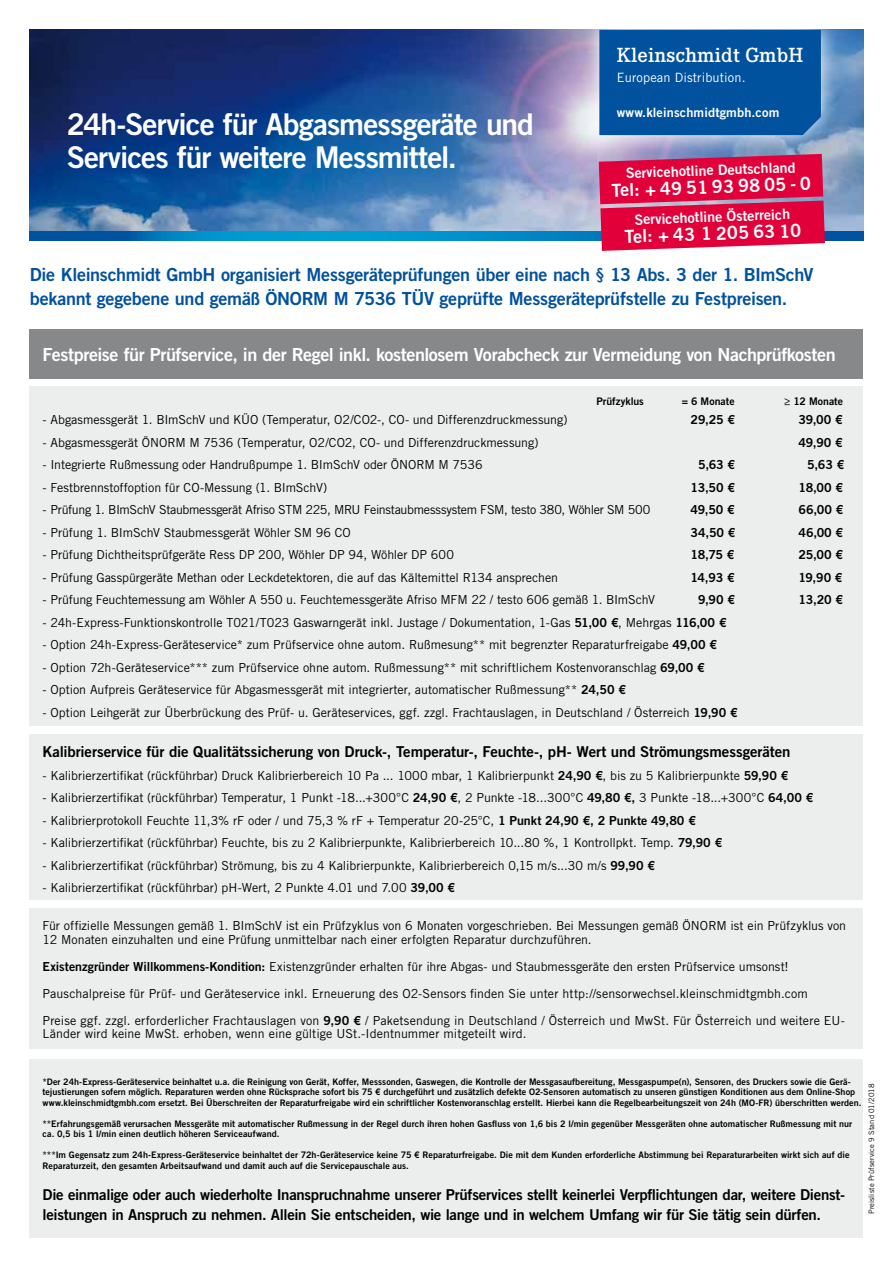
<style>
.page{position:relative;width:893px;height:1263px;background:#fff}
.page>*{position:absolute;margin:0;border:0;box-sizing:border-box;transform-origin:0 0}
.t1{font:30px/33px "Trade Gothic LT Std Bd 2";letter-spacing:-.035em;color:#fff}
.t2{font:600 21.3px "Corporate E";letter-spacing:.005em;color:#fff}
.t3{font:18px/24px "Trade Gothic LT Std Bd 2";letter-spacing:-.015em;color:#00519e}
.t4{font:18px "Trade Gothic LT Std Bd 2";letter-spacing:-.025em;color:#fff}
.t5{font:15px/19.5px "Trade Gothic LT Std Bd 2";letter-spacing:-.015em;color:#000}
.t6{font:14.25px "Trade Gothic LT Std Bd 2";color:#fff}
.t7{font:12.75px "Trade Gothic LT Std Bd 2";letter-spacing:.01em;color:#fff}
.t8{font:12.75px "Trade Gothic LT Std";letter-spacing:.01em;color:#fff}
.t9{font:12.45px/27px "Trade Gothic LT Std";color:#000}
.t10{font:12.45px "Trade Gothic LT Std Bd 2";letter-spacing:-.01em;color:#000}
.t11{font:12.45px "Trade Gothic LT Std";letter-spacing:-.025em;color:#000}
.t12{font:10.5px "Trade Gothic LT Std Bd 2";color:#000}
.t13{font:9px/10.5px "Trade Gothic LT Std Bd 2";letter-spacing:.005em;color:#000}
.t14{font:7.5px "Trade Gothic LT Std";letter-spacing:.01em;color:#000}
.s1{font-family:"Trade Gothic LT Std Bd 2"}
</style>
<div class="page">
<img style="left:30px;top:30px;width:833px;height:202px">
<div style="left:30px;top:1059px;width:833px;height:178px;background:#eceded"></div>
<div style="left:30px;top:330px;width:833px;height:49px;background:#87888a"></div>
<div style="left:30px;top:908px;width:833px;height:141px;background:#eceded"></div>
<div style="left:30px;top:734px;width:833px;height:165px;background:#eceded"></div>
<div style="left:30px;top:386px;width:833px;height:339px;background:#eceded"></div>
<svg style="left:30px;top:232px;width:833px;height:8px;background:#0080be"></svg>
<svg style="left:581px;top:29px;width:258px;height:125px;background:#a3b2d1"></svg>
<div style="left:599px;top:30px;width:222px;height:105px;background:#00519e"></div>
<svg style="left:599px;top:154px;width:226px;height:97px;background:#dc1a50"></svg>
<h1 class="t1" style="left:67px;top:107px;width:469px">24h-Service für Abgasmessgeräte und<br>Services für weitere Messmittel.</h1>
<h2 class="t2" style="left:617px;top:40px;width:188px">Kleinschmidt GmbH</h2>
<p class="t8" style="left:617px;top:70px;width:130px">European Distribution.</p>
<p class="t7" style="left:617px;top:105px;width:164px">www.kleinschmidtgmbh.com</p>
<p class="t6" style="left:625px;top:164px;width:171px;rotate:-2deg">Servicehotline Deutschland</p>
<h3 class="t4" style="left:611px;top:179px;width:201px;rotate:-2deg">Tel: + 49 51 93 98 05 - 0</h3>
<p class="t6" style="left:634px;top:211px;width:157px;rotate:-2deg">Servicehotline Österreich</p>
<h3 class="t4" style="left:624px;top:225px;width:178px;rotate:-2deg">Tel: + 43 1 205 63 10</h3>
<h3 class="t3" style="left:30px;top:263px;width:785px">Die Kleinschmidt GmbH organisiert Messgeräteprüfungen über eine nach § 13 Abs. 3 der 1. BImSchV bekannt gegebene und gemäß ÖNORM M 7536 TÜV geprüfte Messgeräteprüfstelle zu Festpreisen.</h3>
<h3 class="t4" style="left:43px;top:343px;width:795px">Festpreise für Prüfservice, in der Regel inkl. kostenlosem Vorabcheck zur Vermeidung von Nachprüfkosten</h3>
<p class="t12" style="left:596px;top:395px;width:49px">Prüfzyklus</p>
<p class="t12" style="left:682px;top:395px;width:54px">= 6 Monate</p>
<p class="t12" style="left:784px;top:395px;width:60px">≥ 12 Monate</p>
<p class="t9" style="left:43px;top:406px;width:527px">- Abgasmessgerät 1. BImSchV und KÜO (Temperatur, O2/CO2-, CO- und Differenzdruckmessung)</p>
<p class="t10" style="left:691px;top:412px;width:46px">29,25 €</p>
<p class="t10" style="left:799px;top:412px;width:46px">39,00 €</p>
<p class="t9" style="left:43px;top:428px;width:498px">- Abgasmessgerät ÖNORM M 7536 (Temperatur, O2/CO2, CO- und Differenzdruckmessung)</p>
<p class="t10" style="left:799px;top:434px;width:46px">49,90 €</p>
<p class="t9" style="left:43px;top:451px;width:442px">- Integrierte Rußmessung oder Handrußpumpe 1. BImSchV oder ÖNORM M 7536</p>
<p class="t10" style="left:698px;top:457px;width:39px">5,63 €</p>
<p class="t10" style="left:807px;top:457px;width:39px">5,63 €</p>
<p class="t9" style="left:43px;top:473px;width:286px">- Festbrennstoffoption für CO-Messung (1. BImSchV)</p>
<p class="t10" style="left:690px;top:479px;width:46px">13,50 €</p>
<p class="t10" style="left:799px;top:479px;width:46px">18,00 €</p>
<p class="t11" style="left:43px;top:502px;width:609px">- Prüfung 1. BImSchV Staubmessgerät Afriso STM 225, MRU Feinstaubmesssystem FSM, testo 380, Wöhler SM 500</p>
<p class="t10" style="left:691px;top:502px;width:46px">49,50 €</p>
<p class="t10" style="left:799px;top:502px;width:46px">66,00 €</p>
<p class="t9" style="left:43px;top:518px;width:310px">- Prüfung 1. BImSchV Staubmessgerät Wöhler SM 96 CO</p>
<p class="t10" style="left:691px;top:524px;width:46px">34,50 €</p>
<p class="t10" style="left:799px;top:524px;width:46px">46,00 €</p>
<p class="t9" style="left:43px;top:541px;width:413px">- Prüfung Dichtheitsprüfgeräte Ress DP 200, Wöhler DP 94, Wöhler DP 600</p>
<p class="t10" style="left:691px;top:547px;width:45px">18,75 €</p>
<p class="t10" style="left:799px;top:547px;width:46px">25,00 €</p>
<p class="t9" style="left:43px;top:563px;width:517px">- Prüfung Gasspürgeräte Methan oder Leckdetektoren, die auf das Kältemittel R134 ansprechen</p>
<p class="t10" style="left:691px;top:569px;width:46px">14,93 €</p>
<p class="t10" style="left:799px;top:569px;width:45px">19,90 €</p>
<p class="t9" style="left:43px;top:586px;width:614px">- Prüfung Feuchtemessung am Wöhler A 550 u. Feuchtemessgeräte Afriso MFM 22 / testo 606 gemäß 1. BImSchV</p>
<p class="t10" style="left:698px;top:592px;width:38px">9,90 €</p>
<p class="t10" style="left:799px;top:592px;width:46px">13,20 €</p>
<p class="t9" style="left:43px;top:608px;width:686px">- 24h-Express-Funktionskontrolle T021/T023 Gaswarngerät inkl. Justage / Dokumentation, 1-Gas <span class="s1">51,00 €</span>, Mehrgas <span class="s1">116,00 €</span></p>
<p class="t9" style="left:43px;top:631px;width:676px">- Option 24h-Express-Geräteservice* zum Prüfservice ohne autom. Rußmesung** mit begrenzter Reparaturfreigabe <span class="s1">49,00 €</span></p>
<p class="t9" style="left:43px;top:653px;width:664px">- Option 72h-Geräteservice*** zum Prüfservice ohne autom. Rußmessung** mit schriftlichem Kostenvoranschlag <span class="s1">69,00 €</span></p>
<p class="t9" style="left:43px;top:676px;width:585px">- Option Aufpreis Geräteservice für Abgasmessgerät mit integrierter, automatischer Rußmessung** <span class="s1">24,50 €</span></p>
<p class="t9" style="left:43px;top:698px;width:697px">- Option Leihgerät zur Überbrückung des Prüf- u. Geräteservices, ggf. zzgl. Frachtauslagen, in Deutschland / Österreich <span class="s1">19,90 €</span></p>
<p class="t5" style="left:43px;top:742px;width:749px">Kalibrierservice für die Qualitätssicherung von Druck-, Temperatur-, Feuchte-, pH- Wert und Strömungsmessgeräten</p>
<p class="t9" style="left:43px;top:761px;width:747px">- Kalibrierzertifikat (rückführbar) Druck Kalibrierbereich 10 Pa ... 1000 mbar, 1 Kalibrierpunkt <span class="s1">24,90 €</span>, bis zu 5 Kalibrierpunkte <span class="s1">59,90 €</span></p>
<p class="t9" style="left:43px;top:784px;width:772px">- Kalibrierzertifikat (rückführbar) Temperatur, 1 Punkt -18...+300°C <span class="s1">24,90 €</span>, 2 Punkte -18...300°C <span class="s1">49,80 €,</span> 3 Punkte -18...+300°C <span class="s1">64,00 €</span></p>
<p class="t9" style="left:43px;top:806px;width:655px">- Kalibrierprotokoll Feuchte 11,3% rF oder / und 75,3 % rF + Temperatur 20-25°C, <span class="s1">1 Punkt 24,90 €, 2 Punkte 49,80 €</span></p>
<p class="t9" style="left:43px;top:829px;width:681px">- Kalibrierzertifikat (rückführbar) Feuchte, bis zu 2 Kalibrierpunkte, Kalibrierbereich 10...80 %, 1 Kontrollpkt. Temp. <span class="s1">79,90 €</span></p>
<p class="t9" style="left:43px;top:851px;width:614px">- Kalibrierzertifikat (rückführbar) Strömung, bis zu 4 Kalibrierpunkte, Kalibrierbereich 0,15 m/s...30 m/s <span class="s1">99,90 €</span></p>
<p class="t9" style="left:43px;top:874px;width:414px">- Kalibrierzertifikat (rückführbar) pH-Wert, 2 Punkte 4.01 und 7.00 <span class="s1">39,00 €</span></p>
<p class="t9" style="left:43px;top:919px;width:805px;line-height:13.5px">Für offizielle Messungen gemäß 1. BImSchV ist ein Prüfzyklus von 6 Monaten vorgeschrieben. Bei Messungen gemäß ÖNORM ist ein Prüfzyklus von<br>12 Monaten einzuhalten und eine Prüfung unmittelbar nach einer erfolgten Reparatur durchzuführen.</p>
<p class="t9" style="left:43px;top:953px;width:804px"><span class="s1">Existenzgründer Willkommens-Kondition:</span> Existenzgründer erhalten für ihre Abgas- und Staubmessgeräte den ersten Prüfservice umsonst!<br>Pauschalpreise für Prüf- und Geräteservice inkl. Erneuerung des O2-Sensors finden Sie unter http://sensorwechsel.kleinschmidtgmbh.com<br>Preise ggf. zzgl. erforderlicher Frachtauslagen von <span class="s1">9,90 €</span> / Paketsendung in Deutschland / Österreich und MwSt. Für Österreich und weitere EU-</p>
<p class="t9" style="left:43px;top:1020px;width:486px">Länder wird keine MwSt. erhoben, wenn eine gültige USt.-Identnummer mitgeteilt wird.</p>
<p class="t13" style="left:43px;top:1076px;width:820px">*Der 24h-Express-Geräteservice beinhaltet u.a. die Reinigung von Gerät, Koffer, Messsonden, Gaswegen, die Kontrolle der Messgasaufbereitung, Messgaspumpe(n), Sensoren, des Druckers sowie die Gerä&shy;tejustierungen sofern möglich. Reparaturen werden ohne Rücksprache sofort bis 75 € durchgeführt und zusätzlich defekte O2-Sensoren automatisch zu unseren günstigen Konditionen aus dem Online-Shop www.kleinschmidtgmbh.com ersetzt. Bei Überschreiten der Reparaturfreigabe wird ein schriftlicher Kostenvoranschlag erstellt. Hierbei kann die Regelbearbeitungszeit von 24h (MO-FR) überschritten werden.</p>
<p class="t13" style="left:43px;top:1118px;width:811px">**Erfahrungsgemäß verursachen Messgeräte mit automatischer Rußmessung in der Regel durch ihren hohen Gasfluss von 1,6 bis 2 l/min gegenüber Messgeräten ohne automatischer Rußmessung mit nur ca. 0,5 bis 1 l/min einen deutlich höheren Serviceaufwand.</p>
<p class="t13" style="left:43px;top:1150px;width:808px">***Im Gegensatz zum 24h-Express-Geräteservice beinhaltet der 72h-Geräteservice keine 75 € Reparaturfreigabe. Die mit dem Kunden erforderliche Abstimmung bei Reparaturarbeiten wirkt sich auf die<br>Reparaturzeit, den gesamten Arbeitsaufwand und damit auch auf die Servicepauschale aus.</p>
<p class="t5" style="left:43px;top:1185px;width:804px">Die einmalige oder auch wiederholte Inanspruchnahme unserer Prüfservices stellt keinerlei Verpflichtungen dar, weitere Dienst&shy;leistungen in Anspruch zu nehmen. Allein Sie entscheiden, wie lange und in welchem Umfang wir für Sie tätig sein dürfen.</p>
<p class="t14" style="left:867px;top:1214px;width:132px;rotate:-90deg">Preisliste Prüfservice 9 Stand 01/2018</p>
</div>
